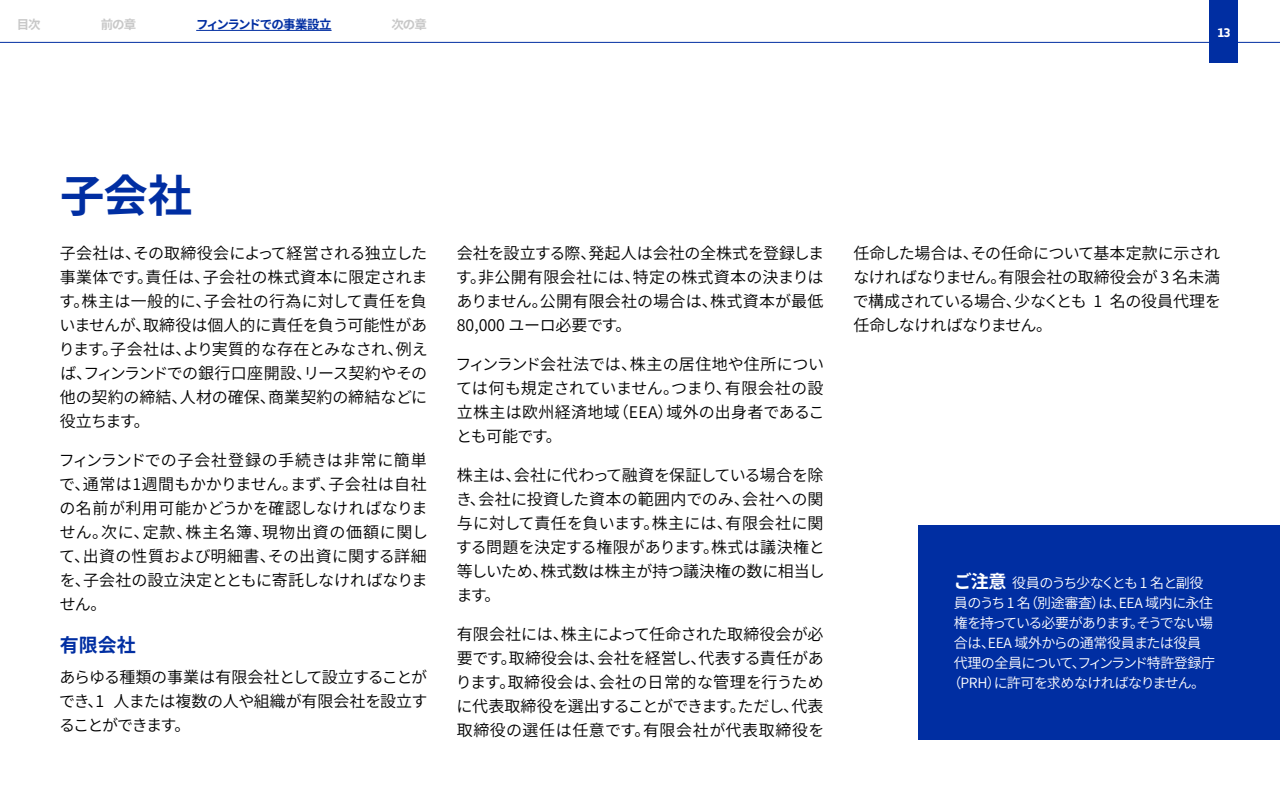
<style>
.page{position:relative;width:1280px;height:800px;background:#fff}
.page>*{position:absolute;margin:0;border:0;box-sizing:border-box;transform-origin:0 0}
.Alaotsikko_H3{font:700 44.4px "Source Han Sans JP";color:#002ea2}
.H3__muokattu_H4_rake{font:700 19px "Source Han Sans JP";color:#002ea2}
.Leipis{font:16px/24px "Source Han Sans JP";letter-spacing:-.005em;color:#000;text-align:justify}
.Notes_teksti{font:14px "Source Han Sans JP";letter-spacing:-.025em;color:#fff}
.Notes_teksti-2{font:14px "Source Han Sans JP";letter-spacing:-.05em;color:#fff}
.Notes_teksti-3{font:14px "Source Han Sans JP";letter-spacing:-.085em;color:#fff}
.Notes_teksti-4{font:14px "Source Han Sans JP";letter-spacing:-.11em;color:#fff}
.Navigaatiolinkki_sin{font:700 12.4px "Source Han Sans JP";letter-spacing:-.08em;color:#002ea2}
.Navigaatiolinkki_har{font:700 12.4px "Source Han Sans JP";letter-spacing:-.075em;color:#c8c8c8}
.t1{font:700 12.4px "Finlandica";color:#fff}
.s1{font-weight:700;font-size:18px}
</style>
<div class="page">
<hr style="left:0;top:42px;width:1280px;height:1px;background:#002ea2">
<div style="left:1210px;top:0;width:28px;height:63px;background:#002ea2"></div>
<div style="left:918px;top:525px;width:362px;height:215px;background:#002ea2"></div>
<hr style="left:196px;top:30px;width:136px;height:1px;background:#002ea2">
<p class="Navigaatiolinkki_har" style="left:17px;top:17px;width:25px">目次</p>
<p class="Navigaatiolinkki_har" style="left:101px;top:17px;width:37px">前の章</p>
<p class="Navigaatiolinkki_sin" style="left:196px;top:17px;width:137px">フィンランドでの事業設立</p>
<p class="Navigaatiolinkki_har" style="left:392px;top:17px;width:37px">次の章</p>
<p class="t1" style="left:1218px;top:25px;width:14px">13</p>
<h3 class="Alaotsikko_H3" style="left:60px;top:170px;width:134px">子会社</h3>
<p class="Leipis" style="left:59px;top:241px;width:370px">子会社は、その取締役会によって経営される独立した事業体です。責任は、子会社の株式資本に限定されます。株主は一般的に、子会社の行為に対して責任を負いませんが、取締役は個人的に責任を負う可能性があります。子会社は、より実質的な存在とみなされ、例えば、フィンランドでの銀行口座開設、リース契約やその他の契約の締結、人材の確保、商業契約の締結などに役立ちます。</p>
<p class="Leipis" style="left:59px;top:448px;width:371px">フィンランドでの子会社登録の手続きは非常に簡単で、通常は1週間もかかりません。まず、子会社は自社の名前が利用可能かどうかを確認しなければなりません。次に、定款、株主名簿、現物出資の価額に関して、出資の性質および明細書、その出資に関する詳細を、子会社の設立決定とともに寄託しなければなりません。</p>
<h4 class="H3__muokattu_H4_rake" style="left:60px;top:634px;width:78px">有限会社</h4>
<p class="Leipis" style="left:59px;top:665px;width:370px">あらゆる種類の事業は有限会社として設立することができ、1 人または複数の人や組織が有限会社を設立することができます。</p>
<p class="Leipis" style="left:456px;top:241px;width:370px">会社を設立する際、発起人は会社の全株式を登録します。非公開有限会社には、特定の株式資本の決まりはありません。公開有限会社の場合は、株式資本が最低80,000 ユーロ必要です。</p>
<p class="Leipis" style="left:456px;top:352px;width:370px">フィンランド会社法では、株主の居住地や住所については何も規定されていません。つまり、有限会社の設立株主は欧州経済地域（EEA）域外の出身者であることも可能です。</p>
<p class="Leipis" style="left:456px;top:463px;width:370px">株主は、会社に代わって融資を保証している場合を除き、会社に投資した資本の範囲内でのみ、会社への関与に対して責任を負います。株主には、有限会社に関する問題を決定する権限があります。株式は議決権と等しいため、株式数は株主が持つ議決権の数に相当します。</p>
<p class="Leipis" style="left:456px;top:622px;width:370px">有限会社には、株主によって任命された取締役会が必要です。取締役会は、会社を経営し、代表する責任があります。取締役会は、会社の日常的な管理を行うために代表取締役を選出することができます。ただし、代表取締役の選任は任意です。有限会社が代表取締役を</p>
<p class="Leipis" style="left:853px;top:241px;width:370px">任命した場合は、その任命について基本定款に示されなければなりません。有限会社の取締役会が 3 名未満で構成されている場合、少なくとも 1 名の役員代理を任命しなければなりません。</p>
<p class="Notes_teksti-4" style="left:954px;top:575px;width:251px"><span class="s1">ご注意</span> 役員のうち少なくとも 1 名と副役</p>
<p class="Notes_teksti" style="left:954px;top:595px;width:261px">員のうち 1 名（別途審査）は、EEA 域内に永住</p>
<p class="Notes_teksti-3" style="left:954px;top:615px;width:261px">権を持っている必要があります。そうでない場</p>
<p class="Notes_teksti" style="left:954px;top:635px;width:249px">合は、EEA 域外からの通常役員または役員</p>
<p class="Notes_teksti-2" style="left:954px;top:655px;width:263px">代理の全員について、フィンランド特許登録庁</p>
<p class="Notes_teksti-2" style="left:947px;top:675px;width:259px">（PRH）に許可を求めなければなりません。</p>
</div>
